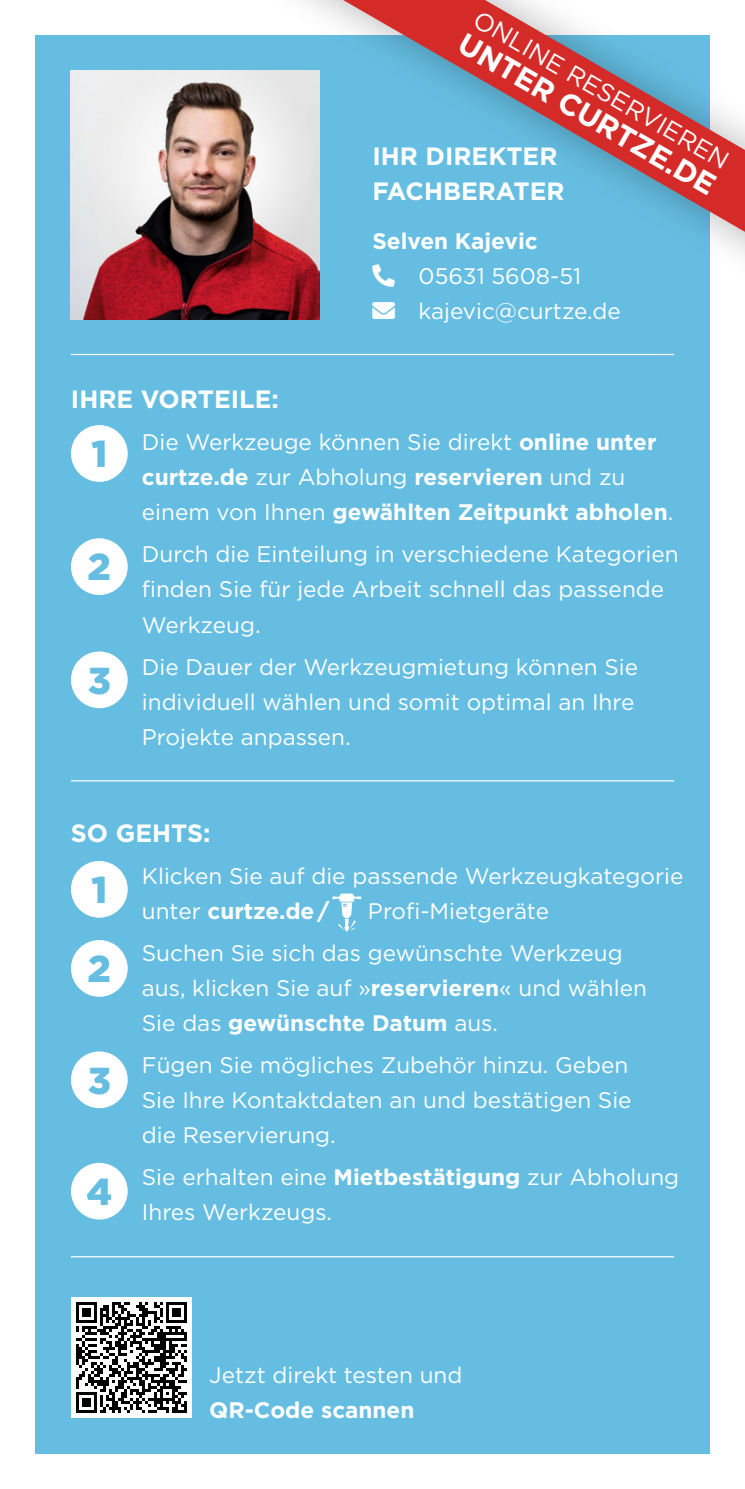
<style>
.page{position:relative;width:745px;height:1489px;background:#fff}
.page>*{position:absolute;margin:0;border:0;box-sizing:border-box;transform-origin:0 0}
._02_Subhead{font:900 37.5px "Gotham";color:#65bee2}
._02_Subhead-2{font:700 30px "Gotham";color:#fff}
._02_Subhead-3{font:700 25px/35px "Gotham";color:#fff}
._02_Subhead-4{font:25px "Gotham";color:#fff}
._02_Subhead-5{font:22.5px/35px "Gotham";color:#fff}
._02_Subhead-6{font:700 22.5px "Gotham";color:#fff}
.s1{font-weight:700}
</style>
<div class="page">
<div style="left:35px;top:35px;width:674px;height:1418px;background:#65bee2"></div>
<img style="left:71px;top:71px;width:81px;height:248px">
<svg style="left:332px;top:893px;width:29px;height:38px"></svg>
<div style="left:71px;top:425px;width:57px;height:57px;background:#fff;border-radius:50%"></div>
<div style="left:71px;top:860px;width:57px;height:57px;background:#fff;border-radius:50%"></div>
<div style="left:71px;top:538px;width:57px;height:57px;background:#fff;border-radius:50%"></div>
<div style="left:71px;top:940px;width:57px;height:56px;background:#fff;border-radius:50%"></div>
<div style="left:71px;top:651px;width:57px;height:57px;background:#fff;border-radius:50%"></div>
<div style="left:71px;top:1051px;width:57px;height:57px;background:#fff;border-radius:50%"></div>
<div style="left:71px;top:1162px;width:57px;height:57px;background:#fff;border-radius:50%"></div>
<hr style="left:71px;top:354px;width:602px;height:1px;background:#fff">
<hr style="left:71px;top:780px;width:602px;height:1px;background:#fff">
<hr style="left:71px;top:1255px;width:602px;height:2px;background:#fff">
<div style="left:152px;top:0;width:592px;height:375px;background:#000;opacity:.3"></div>
<svg style="left:343px;top:0;width:401px;height:232px"></svg>
<div style="left:71px;top:1297px;width:120px;height:120px;background:#fff"></div>
<svg style="left:76px;top:1302px;width:110px;height:110px"></svg>
<svg style="left:372px;top:264px;width:23px;height:23px"></svg>
<svg style="left:372px;top:302px;width:23px;height:17px"></svg>
<p class="_02_Subhead-4" style="left:483px;top:3px;width:292px;rotate:30deg">ONLINE RESERVIEREN</p>
<p class="_02_Subhead-2" style="left:470px;top:24px;width:293px;rotate:30deg">UNTER CURTZE.DE</p>
<p class="_02_Subhead-3" style="left:372px;top:138px;width:193px">IHR DIREKTER<br>FACHBERATER</p>
<p class="_02_Subhead-6" style="left:372px;top:226px;width:167px">Selven Kajevic</p>
<p class="_02_Subhead-5" style="left:418px;top:258px;width:204px;text-indent:-46px">□■●▼ 05631 5608-51 kajevic@curtze.de</p>
<p class="_02_Subhead-3" style="left:71px;top:381px;width:209px">IHRE VORTEILE:</p>
<p class="_02_Subhead-5" style="left:142px;top:424px;width:532px">Die Werkzeuge können Sie direkt <span class="s1">online unter curtze.de</span> zur Abholung <span class="s1">reservieren</span> und zu einem von Ihnen <span class="s1">gewählten Zeitpunkt abholen</span>.</p>
<p class="_02_Subhead-5" style="left:142px;top:536px;width:538px">Durch die Einteilung in verschiedene Kategorien finden Sie für jede Arbeit schnell das passende<br>Werkzeug.</p>
<p class="_02_Subhead-5" style="left:142px;top:648px;width:497px">Die Dauer der Werkzeugmietung können Sie individuell wählen und somit optimal an Ihre<br>Projekte anpassen.</p>
<p class="_02_Subhead" style="left:91px;top:432px;width:17px">1</p>
<p class="_02_Subhead" style="left:88px;top:545px;width:25px">2</p>
<p class="_02_Subhead" style="left:88px;top:658px;width:25px">3</p>
<p class="_02_Subhead-3" style="left:71px;top:815px;width:141px">SO GEHTS:</p>
<p class="_02_Subhead-5" style="left:142px;top:857px;width:542px">Klicken Sie auf die passende Werkzeugkategorie unter <span class="s1">curtze.de /</span></p>
<p class="_02_Subhead" style="left:91px;top:868px;width:17px">1</p>
<p class="_02_Subhead-5" style="left:368px;top:892px;width:182px">Profi-Mietgeräte</p>
<p class="_02_Subhead-5" style="left:142px;top:934px;width:506px">Suchen Sie sich das gewünschte Werkzeug aus, klicken Sie auf »<span class="s1">reservieren</span>« und wählen<br>Sie das <span class="s1">gewünschte Datum</span> aus.</p>
<p class="_02_Subhead-5" style="left:142px;top:1046px;width:491px">Fügen Sie mögliches Zubehör hinzu. Geben<br>Sie Ihre Kontaktdaten an und bestätigen Sie die Reservierung.</p>
<p class="_02_Subhead-5" style="left:142px;top:1159px;width:538px">Sie erhalten eine <span class="s1">Mietbestätigung</span> zur Abholung<br>Ihres Werkzeugs.</p>
<p class="_02_Subhead" style="left:88px;top:947px;width:25px">2</p>
<p class="_02_Subhead" style="left:88px;top:1058px;width:25px">3</p>
<p class="_02_Subhead" style="left:86px;top:1169px;width:27px">4</p>
<p class="_02_Subhead-5" style="left:209px;top:1356px;width:254px">Jetzt direkt testen und</p>
<p class="_02_Subhead-6" style="left:209px;top:1394px;width:206px">QR-Code scannen</p>
</div>
